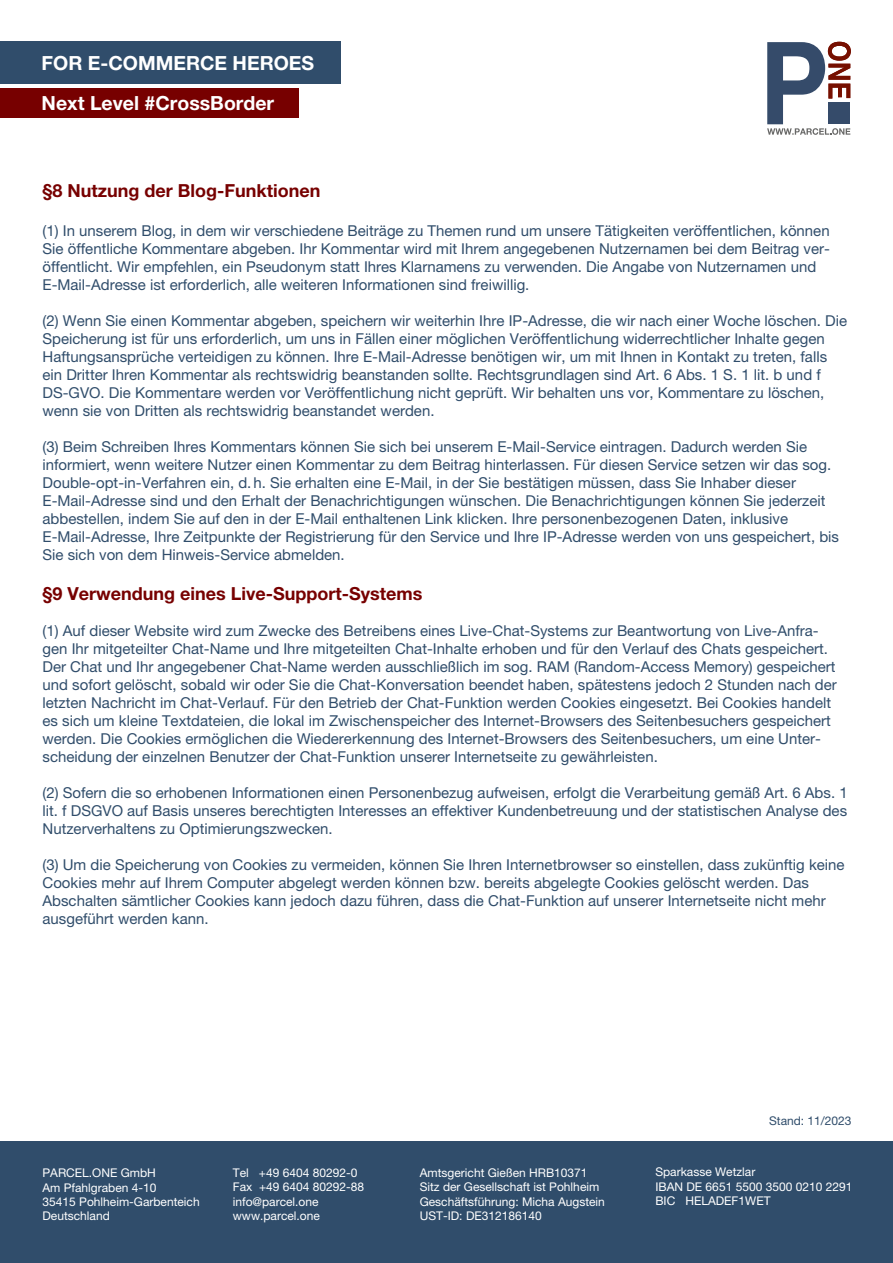
<style>
.page{position:relative;width:893px;height:1263px;background:#fff}
.page>*{position:absolute;margin:0;border:0;box-sizing:border-box;transform-origin:0 0}
.t1{font:700 19.5px "Helvetica Neue LT Pro";color:#fff}
.t2{font:700 18px "Helvetica Neue LT Pro";color:#700}
.t3{font:15px/18px "Helvetica Neue LT Pro";color:#304d6b}
.t4{font:12px/14.4px "Helvetica Neue LT Pro";color:#fff}
.t5{font:12px "Helvetica Neue LT Pro";color:#304d6b}
</style>
<div class="page">
<div style="left:0;top:1141px;width:893px;height:122px;background:#304d6b"></div>
<div style="left:0;top:42px;width:341px;height:42px;background:#304d6b"></div>
<div style="left:0;top:88px;width:298px;height:30px;background:#700"></div>
<svg style="left:767px;top:42px;width:84px;height:93px"></svg>
<div style="left:828px;top:102px;width:22px;height:22px;background:#354b6a"></div>
<p class="t1" style="left:42px;top:51px;width:274px">FOR E-COMMERCE HEROES</p>
<p class="t1" style="left:42px;top:91px;width:234px">Next Level #CrossBorder</p>
<p class="t2" style="left:43px;top:179px;width:280px">§8 Nutzung der Blog-Funktionen</p>
<p class="t3" style="left:43px;top:222px;width:789px">(1) In unserem Blog, in dem wir verschiedene Beiträge zu Themen rund um unsere Tätigkeiten veröffentlichen, können Sie öffentliche Kommentare abgeben. Ihr Kommentar wird mit Ihrem angegebenen Nutzernamen bei dem Beitrag ver&shy;öffentlicht. Wir empfehlen, ein Pseudonym statt Ihres Klarnamens zu verwenden. Die Angabe von Nutzernamen und E-Mail-Adresse ist erforderlich, alle weiteren Informationen sind freiwillig.</p>
<p class="t3" style="left:43px;top:312px;width:806px">(2) Wenn Sie einen Kommentar abgeben, speichern wir weiterhin Ihre IP-Adresse, die wir nach einer Woche löschen. Die Speicherung ist für uns erforderlich, um uns in Fällen einer möglichen Veröffentlichung widerrechtlicher Inhalte gegen Haftungsansprüche verteidigen zu können. Ihre E-Mail-Adresse benötigen wir, um mit Ihnen in Kontakt zu treten, falls ein Dritter Ihren Kommentar als rechtswidrig beanstanden sollte. Rechtsgrundlagen sind Art. 6 Abs. 1 S. 1 lit. b und f DS-GVO. Die Kommentare werden vor Veröffentlichung nicht geprüft. Wir behalten uns vor, Kommentare zu löschen, wenn sie von Dritten als rechtswidrig beanstandet werden.</p>
<p class="t3" style="left:43px;top:438px;width:798px">(3) Beim Schreiben Ihres Kommentars können Sie sich bei unserem E-Mail-Service eintragen. Dadurch werden Sie informiert, wenn weitere Nutzer einen Kommentar zu dem Beitrag hinterlassen. Für diesen Service setzen wir das sog.<br>Double-opt-in-Verfahren ein, d.h. Sie erhalten eine E-Mail, in der Sie bestätigen müssen, dass Sie Inhaber dieser E-Mail-Adresse sind und den Erhalt der Benachrichtigungen wünschen. Die Benachrichtigungen können Sie jederzeit abbestellen, indem Sie auf den in der E-Mail enthaltenen Link klicken. Ihre personenbezogenen Daten, inklusive E-Mail-Adresse, Ihre Zeitpunkte der Registrierung für den Service und Ihre IP-Adresse werden von uns gespeichert, bis Sie sich von dem Hinweis-Service abmelden.</p>
<p class="t2" style="left:43px;top:582px;width:382px">§9 Verwendung eines Live-Support-Systems</p>
<p class="t3" style="left:43px;top:621px;width:796px">(1) Auf dieser Website wird zum Zwecke des Betreibens eines Live-Chat-Systems zur Beantwortung von Live-Anfra&shy;gen Ihr mitgeteilter Chat-Name und Ihre mitgeteilten Chat-Inhalte erhoben und für den Verlauf des Chats gespeichert.<br>Der Chat und Ihr angegebener Chat-Name werden ausschließlich im sog. RAM (Random-Access Memory) gespeichert und sofort gelöscht, sobald wir oder Sie die Chat-Konversation beendet haben, spätestens jedoch 2 Stunden nach der letzten Nachricht im Chat-Verlauf. Für den Betrieb der Chat-Funktion werden Cookies eingesetzt. Bei Cookies handelt es sich um kleine Textdateien, die lokal im Zwischenspeicher des Internet-Browsers des Seitenbesuchers gespeichert werden. Die Cookies ermöglichen die Wiedererkennung des Internet-Browsers des Seitenbesuchers, um eine Unter&shy;scheidung der einzelnen Benutzer der Chat-Funktion unserer Internetseite zu gewährleisten.</p>
<p class="t3" style="left:43px;top:783px;width:807px;text-align:justify">(2) Sofern die so erhobenen Informationen einen Personenbezug aufweisen, erfolgt die Verarbeitung gemäß Art. 6 Abs. 1 lit. f DSGVO auf Basis unseres berechtigten Interesses an effektiver Kundenbetreuung und der statistischen Analyse des Nutzerverhaltens zu Optimierungszwecken.</p>
<p class="t3" style="left:43px;top:855px;width:804px">(3) Um die Speicherung von Cookies zu vermeiden, können Sie Ihren Internetbrowser so einstellen, dass zukünftig keine Cookies mehr auf Ihrem Computer abgelegt werden können bzw. bereits abgelegte Cookies gelöscht werden. Das Abschalten sämtlicher Cookies kann jedoch dazu führen, dass die Chat-Funktion auf unserer Internetseite nicht mehr ausgeführt werden kann.</p>
<p class="t5" style="left:769px;top:1114px;width:84px">Stand: 11/2023</p>
<p class="t4" style="left:43px;top:1165px;width:159px">PARCEL.ONE GmbH<br>Am Pfahlgraben 4-10<br>35415 Pohlheim-Garbenteich<br>Deutschland</p>
<p class="t4" style="left:233px;top:1165px;width:133px">Tel +49 6404 80292-0<br>Fax +49 6404 80292-88 info@parcel.one www.parcel.one</p>
<p class="t4" style="left:420px;top:1165px;width:187px">Amtsgericht Gießen HRB10371<br>Sitz der Gesellschaft ist Pohlheim<br>Geschäftsführung: Micha Augstein<br>UST-ID: DE312186140</p>
<p class="t4" style="left:655px;top:1164px;width:199px">Sparkasse Wetzlar<br>IBAN DE 6651 5500 3500 0210 2291<br>BIC HELADEF1WET</p>
</div>
